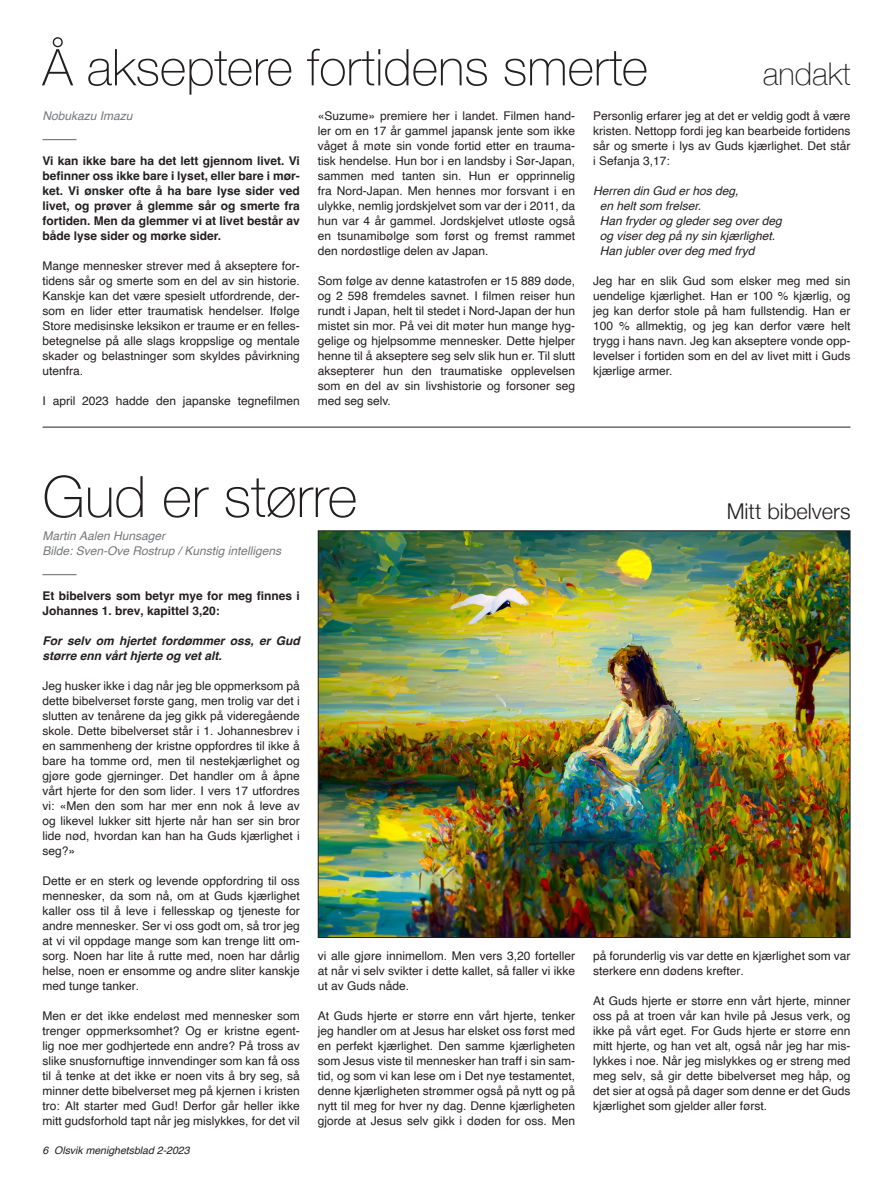
<style>
.page{position:relative;width:893px;height:1191px;background:#fff}
.page>*{position:absolute;margin:0;border:0;box-sizing:border-box;transform-origin:0 0}
.Overskrift{font:100 57.15px "Helvetica Neue";color:#231f20}
.Overskrift-2{font:100 50.7px "Helvetica Neue";color:#231f20}
.Overskrift-3{font:100 31.35px "Helvetica Neue";color:#231f20}
.t1{font:300 21.75px "Helvetica Neue";color:#231f20}
.t2{font:12px/15px "Helvetica";color:#231f20;text-align:justify}
.t3{font:700 12px/15px "Helvetica";color:#231f20;text-align:justify}
.t4{font:italic 12px "Helvetica";color:#231f20}
.Byline{font:italic 12px "Helvetica";color:#76787b}
.t5{font:italic 700 12px/15px "Helvetica";color:#231f20}
.t6{font:italic 10.5px "Helvetica";color:#231f20}
</style>
<div class="page">
<hr style="left:43px;top:139px;width:34px;height:1px;background:#636366">
<hr style="left:43px;top:574px;width:34px;height:1px;background:#636366">
<hr style="left:43px;top:427px;width:807px;height:1px;background:#231f20">
<img style="left:317px;top:530px;width:534px;height:408px">
<p class="Overskrift-2" style="left:43px;top:29px;width:607px">Å akseptere fortidens smerte</p>
<p class="Overskrift-3" style="left:763px;top:50px;width:89px">andakt</p>
<p class="Byline" style="left:43px;top:106px;width:92px">Nobukazu Imazu</p>
<p class="t3" style="left:43px;top:155px;width:259px">Vi kan ikke bare ha det lett gjennom livet. Vi befinner oss ikke bare i lyset, eller bare i mør&shy;ket. Vi ønsker ofte å ha bare lyse sider ved livet, og prøver å glemme sår og smerte fra fortiden. Men da glemmer vi at livet består av både lyse sider og mørke sider.</p>
<p class="t2" style="left:43px;top:259px;width:259px">Mange mennesker strever med å akseptere for&shy;tidens sår og smerte som en del av sin historie.<br>Kanskje kan det være spesielt utfordrende, der&shy;som en lider etter traumatisk hendelser. Ifølge Store medisinske leksikon er traume er en felles&shy;betegnelse på alle slags kroppslige og mentale skader og belastninger som skyldes påvirkning utenfra.</p>
<p class="t2" style="left:43px;top:394px;width:259px">I april 2023 hadde den japanske tegnefilmen</p>
<p class="t2" style="left:318px;top:109px;width:259px">«Suzume» premiere her i landet. Filmen hand&shy;ler om en 17 år gammel japansk jente som ikke våget å møte sin vonde fortid etter en trauma&shy;tisk hendelse. Hun bor i en landsby i Sør-Japan, sammen med tanten sin. Hun er opprinnelig fra Nord-Japan. Men hennes mor forsvant i en ulykke, nemlig jordskjelvet som var der i 2011, da hun var 4 år gammel. Jordskjelvet utløste også en tsunamibølge som først og fremst rammet den nordøstlige delen av Japan.</p>
<p class="t2" style="left:318px;top:274px;width:259px">Som følge av denne katastrofen er 15 889 døde, og 2 598 fremdeles savnet. I filmen reiser hun rundt i Japan, helt til stedet i Nord-Japan der hun mistet sin mor. På vei dit møter hun mange hyg&shy;gelige og hjelpsomme mennesker. Dette hjelper henne til å akseptere seg selv slik hun er. Til slutt aksepterer hun den traumatiske opplevelsen som en del av sin livshistorie og forsoner seg med seg selv.</p>
<p class="t2" style="left:593px;top:109px;width:259px">Personlig erfarer jeg at det er veldig godt å være kristen. Nettopp fordi jeg kan bearbeide fortidens sår og smerte i lys av Guds kjærlighet. Det står i Sefanja 3,17:</p>
<p class="t4" style="left:593px;top:181px;width:147px">Herren din Gud er hos deg,</p>
<p class="t4" style="left:600px;top:196px;width:103px">en helt som frelser.</p>
<p class="t4" style="left:600px;top:211px;width:184px">Han fryder og gleder seg over deg</p>
<p class="t4" style="left:600px;top:226px;width:177px">og viser deg på ny sin kjærlighet.</p>
<p class="t4" style="left:600px;top:241px;width:156px">Han jubler over deg med fryd</p>
<p class="t2" style="left:593px;top:274px;width:259px">Jeg har en slik Gud som elsker meg med sin uendelige kjærlighet. Han er 100 % kjærlig, og jeg kan derfor stole på ham fullstendig. Han er 100 % allmektig, og jeg kan derfor være helt trygg i hans navn. Jeg kan akseptere vonde opp&shy;levelser i fortiden som en del av livet mitt i Guds kjærlige armer.</p>
<p class="Overskrift" style="left:43px;top:453px;width:316px">Gud er større</p>
<p class="Byline" style="left:43px;top:526px;width:124px">Martin Aalen Hunsager</p>
<p class="Byline" style="left:43px;top:541px;width:240px">Bilde: Sven-Ove Rostrup / Kunstig intelligens</p>
<p class="t3" style="left:43px;top:590px;width:259px">Et bibelvers som betyr mye for meg finnes i<br>Johannes 1. brev, kapittel 3,20:</p>
<p class="t5" style="left:43px;top:635px;width:259px">For selv om hjertet fordømmer oss, er Gud større enn vårt hjerte og vet alt.</p>
<p class="t2" style="left:43px;top:679px;width:259px">Jeg husker ikke i dag når jeg ble oppmerksom på dette bibelverset første gang, men trolig var det i slutten av tenårene da jeg gikk på videregående skole. Dette bibelverset står i 1. Johannesbrev i en sammenheng der kristne oppfordres til ikke å bare ha tomme ord, men til nestekjærlighet og gjøre gode gjerninger. Det handler om å åpne vårt hjerte for den som lider. I vers 17 utfordres vi: «Men den som har mer enn nok å leve av og likevel lukker sitt hjerte når han ser sin bror lide nød, hvordan kan han ha Guds kjærlighet i seg?»</p>
<p class="t2" style="left:43px;top:874px;width:259px">Dette er en sterk og levende oppfordring til oss mennesker, da som nå, om at Guds kjærlighet kaller oss til å leve i fellesskap og tjeneste for andre mennesker. Ser vi oss godt om, så tror jeg at vi vil oppdage mange som kan trenge litt om&shy;sorg. Noen har lite å rutte med, noen har dårlig helse, noen er ensomme og andre sliter kanskje med tunge tanker.</p>
<p class="t2" style="left:43px;top:1009px;width:259px">Men er det ikke endeløst med mennesker som trenger oppmerksomhet? Og er kristne egent&shy;lig noe mer godhjertede enn andre? På tross av slike snusfornuftige innvendinger som kan få oss til å tenke at det ikke er noen vits å bry seg, så minner dette bibelverset meg på kjernen i kristen tro: Alt starter med Gud! Derfor går heller ikke mitt gudsforhold tapt når jeg mislykkes, for det vil</p>
<p class="t6" style="left:43px;top:1141px;width:149px">6 Olsvik menighetsblad 2-2023</p>
<p class="t2" style="left:318px;top:949px;width:259px">vi alle gjøre innimellom. Men vers 3,20 forteller at når vi selv svikter i dette kallet, så faller vi ikke ut av Guds nåde.</p>
<p class="t2" style="left:318px;top:1009px;width:259px">At Guds hjerte er større enn vårt hjerte, tenker jeg handler om at Jesus har elsket oss først med en perfekt kjærlighet. Den samme kjærligheten som Jesus viste til mennesker han traff i sin sam&shy;tid, og som vi kan lese om i Det nye testamentet, denne kjærligheten strømmer også på nytt og på nytt til meg for hver ny dag. Denne kjærligheten gjorde at Jesus selv gikk i døden for oss. Men</p>
<p class="t1" style="left:727px;top:494px;width:125px">Mitt bibelvers</p>
<p class="t2" style="left:593px;top:949px;width:259px">på forunderlig vis var dette en kjærlighet som var sterkere enn dødens krefter.</p>
<p class="t2" style="left:593px;top:994px;width:259px">At Guds hjerte er større enn vårt hjerte, minner oss på at troen vår kan hvile på Jesus verk, og ikke på vårt eget. For Guds hjerte er større enn mitt hjerte, og han vet alt, også når jeg har mis&shy;lykkes i noe. Når jeg mislykkes og er streng med meg selv, så gir dette bibelverset meg håp, og det sier at også på dager som denne er det Guds kjærlighet som gjelder aller først.</p>
</div>
